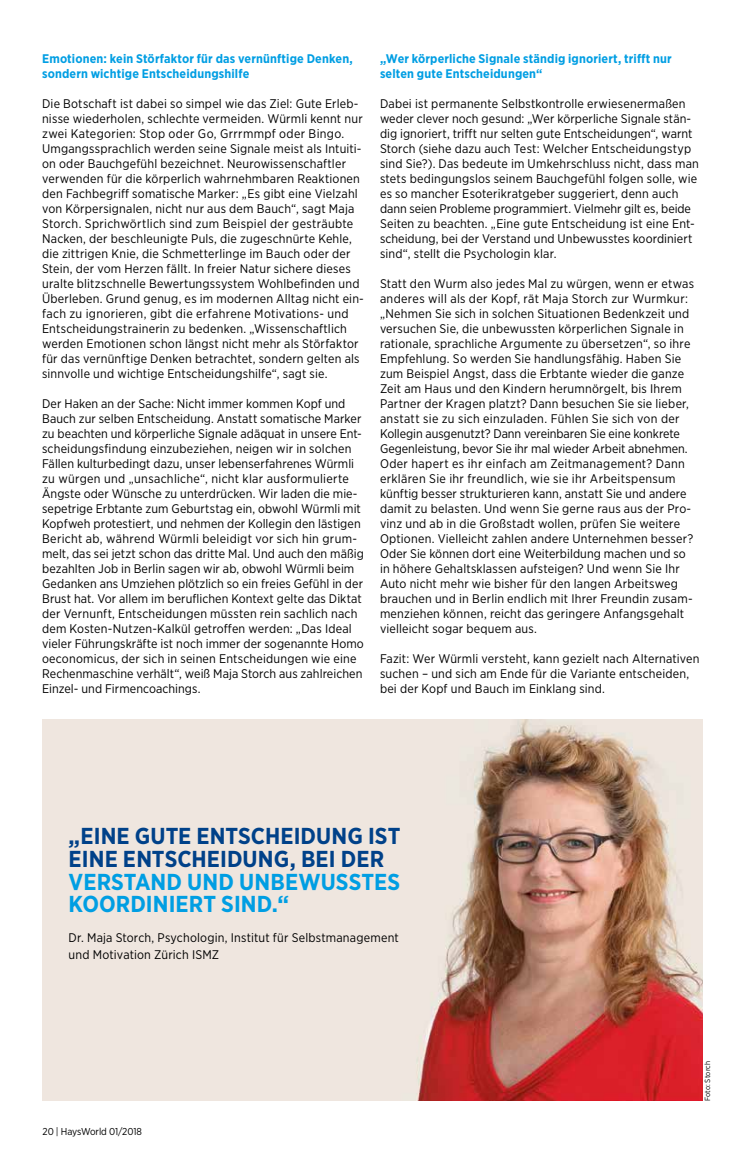
<style>
.page{position:relative;width:745px;height:1170px;background:#fff}
.page>*{position:absolute;margin:0;border:0;box-sizing:border-box;transform-origin:0 0}
.t1{font:700 23px/22.5px "Gotham Narrow";letter-spacing:.005em;color:#004189}
.t2{font:700 23px/22.5px "Gotham Narrow";letter-spacing:.005em;color:#009ee3}
.t3{font:12.5px/15px "Gotham Narrow";letter-spacing:.01em;color:#000}
.t4{font:700 12.5px/15px "Gotham Narrow";letter-spacing:.01em;color:#009ee3}
.t5{font:10px "Gotham Narrow";letter-spacing:-.01em;color:#000}
.t6{font:7.5px "Gotham Narrow";letter-spacing:.015em;color:#000}
</style>
<div class="page">
<img style="left:42px;top:719px;width:660px;height:380px">
<p class="t4" style="left:42px;top:50px;width:312px">Emotionen: kein Störfaktor für das vernünftige Denken, sondern wichtige Entscheidungshilfe</p>
<p class="t3" style="left:42px;top:95px;width:323px">Die Botschaft ist dabei so simpel wie das Ziel: Gute Erleb&shy;nisse wiederholen, schlechte vermeiden. Würmli kennt nur zwei Kategorien: Stop oder Go, Grrrmmpf oder Bingo.<br>Umgangssprachlich werden seine Signale meist als Intuiti&shy;on oder Bauchgefühl bezeichnet. Neurowissenschaftler verwenden für die körperlich wahrnehmbaren Reaktionen den Fachbegriff somatische Marker: „Es gibt eine Vielzahl von Körpersignalen, nicht nur aus dem Bauch“, sagt Maja Storch. Sprichwörtlich sind zum Beispiel der gesträubte Nacken, der beschleunigte Puls, die zugeschnürte Kehle, die zittrigen Knie, die Schmetterlinge im Bauch oder der Stein, der vom Herzen fällt. In freier Natur sichere dieses uralte blitzschnelle Bewertungssystem Wohlbefinden und Überleben. Grund genug, es im modernen Alltag nicht ein&shy;fach zu ignorieren, gibt die erfahrene Motivations- und Entscheidungstrainerin zu bedenken. „Wissenschaftlich werden Emotionen schon längst nicht mehr als Störfaktor für das vernünftige Denken betrachtet, sondern gelten als sinnvolle und wichtige Entscheidungshilfe“, sagt sie.</p>
<p class="t3" style="left:42px;top:395px;width:323px">Der Haken an der Sache: Nicht immer kommen Kopf und Bauch zur selben Entscheidung. Anstatt somatische Marker zu beachten und körperliche Signale adäquat in unsere Ent&shy;scheidungsfindung einzubeziehen, neigen wir in solchen Fällen kulturbedingt dazu, unser lebenserfahrenes Würmli zu würgen und „unsachliche“, nicht klar ausformulierte Ängste oder Wünsche zu unterdrücken. Wir laden die mie&shy;sepetrige Erbtante zum Geburtstag ein, obwohl Würmli mit Kopfweh protestiert, und nehmen der Kollegin den lästigen Bericht ab, während Würmli beleidigt vor sich hin grum&shy;melt, das sei jetzt schon das dritte Mal. Und auch den mäßig bezahlten Job in Berlin sagen wir ab, obwohl Würmli beim Gedanken ans Umziehen plötzlich so ein freies Gefühl in der Brust hat. Vor allem im beruflichen Kontext gelte das Diktat der Vernunft, Entscheidungen müssten rein sachlich nach dem Kosten-Nutzen-Kalkül getroffen werden: „Das Ideal vieler Führungskräfte ist noch immer der sogenannte Homo oeconomicus, der sich in seinen Entscheidungen wie eine Rechenmaschine verhält“, weiß Maja Storch aus zahlreichen Einzel- und Firmencoachings.</p>
<p class="t4" style="left:380px;top:51px;width:293px">„Wer körperliche Signale ständig ignoriert, trifft nur selten gute Entscheidungen“</p>
<p class="t3" style="left:380px;top:95px;width:320px">Dabei ist permanente Selbstkontrolle erwiesenermaßen weder clever noch gesund: „Wer körperliche Signale stän&shy;dig ignoriert, trifft nur selten gute Entscheidungen“, warnt Storch (siehe dazu auch Test: Welcher Entscheidungstyp sind Sie?). Das bedeute im Umkehrschluss nicht, dass man stets bedingungslos seinem Bauchgefühl folgen solle, wie es so mancher Esoterikratgeber suggeriert, denn auch dann seien Probleme programmiert. Vielmehr gilt es, beide Seiten zu beachten. „Eine gute Entscheidung ist eine Ent&shy;scheidung, bei der Verstand und Unbewusstes koordiniert sind“, stellt die Psychologin klar.</p>
<p class="t3" style="left:380px;top:275px;width:315px">Statt den Wurm also jedes Mal zu würgen, wenn er etwas anderes will als der Kopf, rät Maja Storch zur Wurmkur: „Nehmen Sie sich in solchen Situationen Bedenkzeit und versuchen Sie, die unbewussten körperlichen Signale in rationale, sprachliche Argumente zu übersetzen“, so ihre Empfehlung. So werden Sie handlungsfähig. Haben Sie zum Beispiel Angst, dass die Erbtante wieder die ganze Zeit am Haus und den Kindern herumnörgelt, bis Ihrem Partner der Kragen platzt? Dann besuchen Sie sie lieber, anstatt sie zu sich einzuladen. Fühlen Sie sich von der Kollegin ausgenutzt? Dann vereinbaren Sie eine konkrete Gegenleistung, bevor Sie ihr mal wieder Arbeit abnehmen.<br>Oder hapert es ihr einfach am Zeitmanagement? Dann erklären Sie ihr freundlich, wie sie ihr Arbeitspensum künftig besser strukturieren kann, anstatt Sie und andere damit zu belasten. Und wenn Sie gerne raus aus der Pro&shy;vinz und ab in die Großstadt wollen, prüfen Sie weitere Optionen. Vielleicht zahlen andere Unternehmen besser?<br>Oder Sie können dort eine Weiterbildung machen und so in höhere Gehaltsklassen aufsteigen? Und wenn Sie Ihr Auto nicht mehr wie bisher für den langen Arbeitsweg brauchen und in Berlin endlich mit Ihrer Freundin zusam&shy;menziehen können, reicht das geringere Anfangsgehalt vielleicht sogar bequem aus.</p>
<p class="t3" style="left:380px;top:650px;width:321px">Fazit: Wer Würmli versteht, kann gezielt nach Alternativen suchen – und sich am Ende für die Variante entscheiden, bei der Kopf und Bauch im Einklang sind.</p>
<h1 class="t1" style="left:69px;top:824px;width:333px">„EINE GUTE ENTSCHEIDUNG IST<br>EINE ENTSCHEIDUNG, BEI DER</h1>
<h1 class="t2" style="left:69px;top:869px;width:333px">VERSTAND UND UNBEWUSSTES<br>KOORDINIERT SIND.“</h1>
<p class="t3" style="left:69px;top:928px;width:331px;line-height:17.2px">Dr. Maja Storch, Psychologin, Institut für Selbstmanagement und Motivation Zürich ISMZ</p>
<p class="t5" style="left:43px;top:1125px;width:101px">20 | HaysWorld 01/2018</p>
<p class="t6" style="left:702px;top:1101px;width:42px;rotate:-90deg">Foto: Storch</p>
</div>
